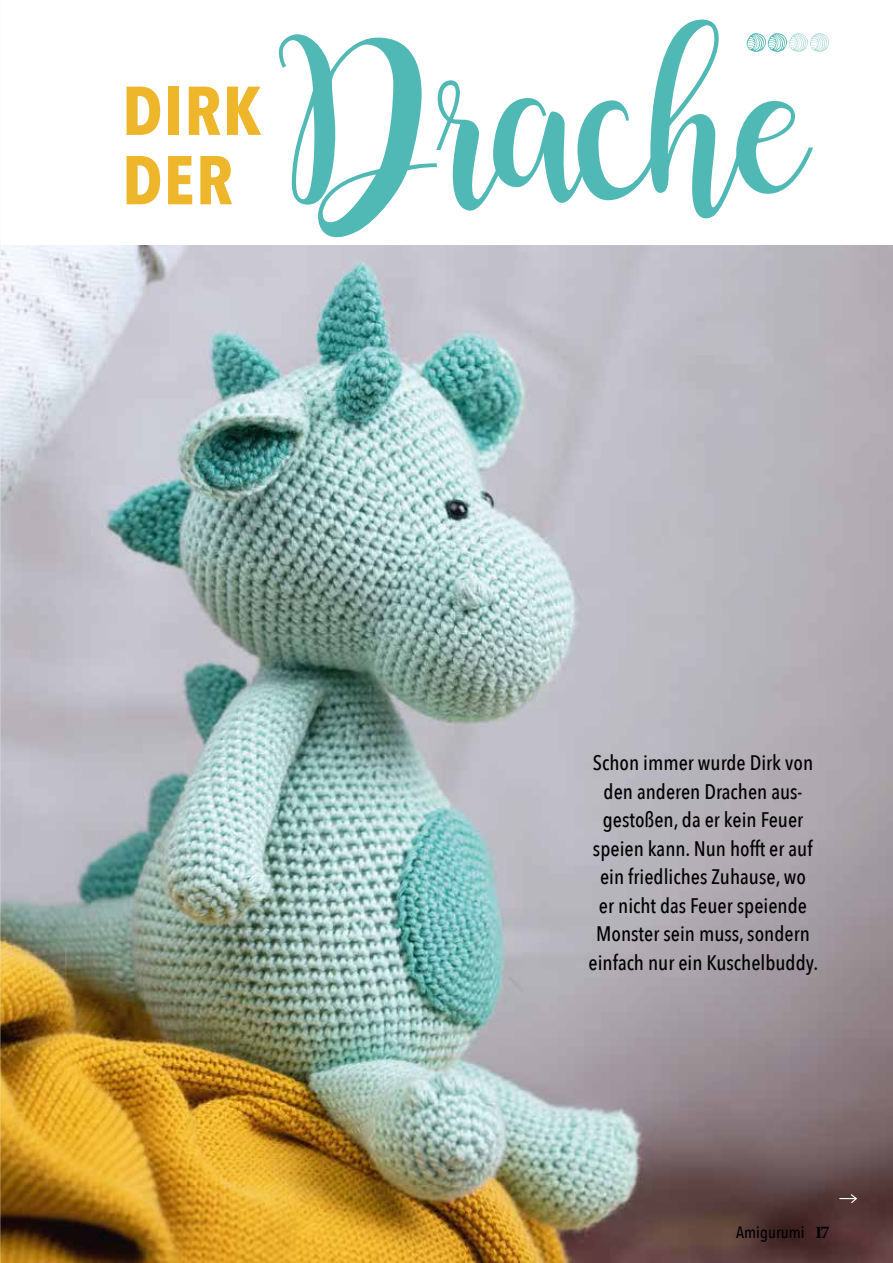
<style>
.page{position:relative;width:893px;height:1263px;background:#fff}
.page>*{position:absolute;margin:0;border:0;box-sizing:border-box;transform-origin:0 0}
.t1{font:184.2px "Buttercup Sample";color:#51b9b5}
.t2{font:700 68.25px/69.4px "Avenir Next Condensed";letter-spacing:.02em;color:#edb62b}
.t3{font:500 21px/28.5px "Avenir Next Condensed";color:#000;text-align:center}
.t4{font:500 16.5px "Avenir Next Condensed";color:#000}
.s1{font-family:"Constantia";font-weight:700}
</style>
<div class="page">
<img style="left:0;top:245px;width:893px;height:1018px">
<svg style="left:746px;top:33px;width:83px;height:19px"></svg>
<svg style="left:839px;top:1193px;width:19px;height:11px"></svg>
<h2 class="t2" style="left:122px;top:76px;width:141px">DIRK<br>DER</h2>
<h1 class="t1" style="left:285px;top:32px;width:516px">Drache</h1>
<p class="t3" style="left:589px;top:748px;width:231px">Schon immer wurde Dirk von den anderen Drachen aus&shy;gestoßen, da er kein Feuer speien kann. Nun hofft er auf ein friedliches Zuhause, wo<br>er nicht das Feuer speiende<br>Monster sein muss, sondern einfach nur ein Kuschelbuddy.</p>
<p class="t4" style="left:736px;top:1222px;width:94px">Amigurumi <span class="s1">17</span></p>
</div>
